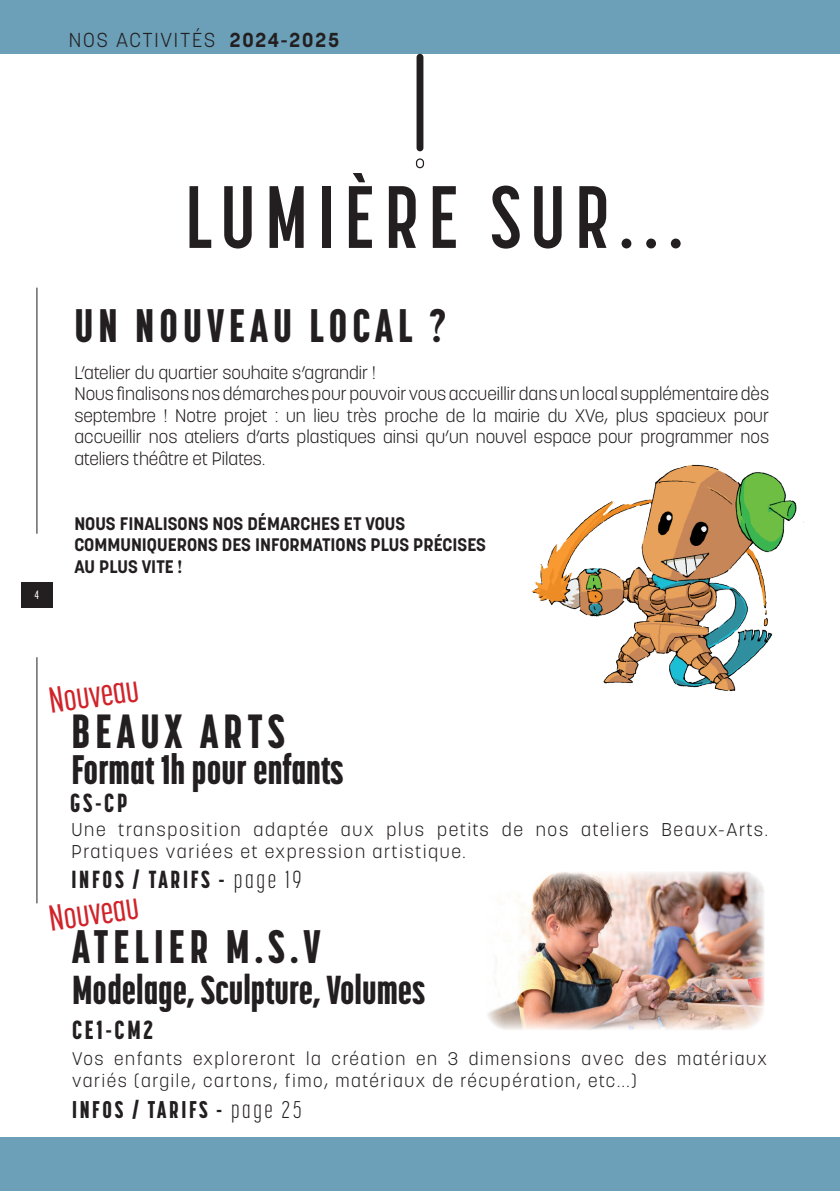
<style>
.page{position:relative;width:840px;height:1191px;background:#fff}
.page>*{position:absolute;margin:0;border:0;box-sizing:border-box;transform-origin:0 0}
.t1{font:700 87.6px "Korolev Compressed";letter-spacing:.11em;color:#231f20}
.t2{font:800 47.4px "Korolev Compressed";letter-spacing:.11em;color:#231f20}
.t3{font:800 46.6px "Korolev Compressed";letter-spacing:.11em;color:#231f20}
.t4{font:800 40.8px "Korolev Compressed";color:#231f20}
.t5{font:800 40px "Korolev Compressed";color:#231f20}
.t6{font:500 36px "Korolev Compressed";color:#d1232a}
.t7{font:800 26px "Korolev Compressed";letter-spacing:.11em;color:#231f20}
.t8{font:800 24.4px "Korolev Compressed";letter-spacing:.11em;color:#231f20}
.t9{font:800 24px "Korolev Compressed";letter-spacing:.11em;color:#231f20}
.t10{font:300 20px "Korolev";letter-spacing:.09em;color:#231f20}
.t11{font:300 18.4px/22px "Korolev";letter-spacing:.09em;color:#231f20}
.t12{font:300 18px/21.6px "Korolev";color:#231f20}
.t13{font:300 18px/21.6px "Korolev";letter-spacing:.09em;color:#231f20}
.t14{font:700 18px/21.6px "Korolev";color:#231f20}
.t15{font:500 12px "Korolev Compressed";color:#fff}
.s1{font-weight:700}
.s2{font-weight:300}
</style>
<div class="page">
<div style="left:0;top:0;width:839px;height:54px;background:#6ba0b8"></div>
<div style="left:0;top:1137px;width:839px;height:54px;background:#6ba0b8"></div>
<div style="left:21px;top:583px;width:32px;height:25px;background:#231f20"></div>
<hr style="left:36px;top:288px;width:1px;height:246px;background:#231f20">
<hr style="left:36px;top:657px;width:1px;height:246px;background:#231f20">
<img style="left:531px;top:464px;width:266px;height:227px">
<div style="left:416px;top:54px;width:7px;height:97px;background:#231f20;border-radius:3px"></div>
<div style="left:415px;top:158px;width:9px;height:10px;border:1px solid #231f20;border-radius:3px"></div>
<img style="left:487px;top:871px;width:278px;height:159px">
<p class="t10" style="left:69px;top:27px;width:272px">NOS ACTIVITÉS <span class="s1">2024-2025</span></p>
<p class="t15" style="left:34px;top:588px;width:6px">4</p>
<h1 class="t1" style="left:185px;top:168px;width:499px">LUMIÈRE SUR...</h1>
<h3 class="t3" style="left:74px;top:298px;width:373px">UN NOUVEAU LOCAL ?</h3>
<p class="t12" style="left:74px;top:361px;width:696px">L’atelier du quartier souhaite s’agrandir !<br>Nous finalisons nos démarches pour pouvoir vous accueillir dans un local supplémentaire dès septembre ! Notre projet : un lieu très proche de la mairie du XVe, plus spacieux pour accueillir nos ateliers d’arts plastiques ainsi qu’un nouvel espace pour programmer nos ateliers théâtre et Pilates.</p>
<p class="t14" style="left:74px;top:512px;width:413px">NOUS FINALISONS NOS DÉMARCHES ET VOUS<br>COMMUNIQUERONS DES INFORMATIONS PLUS PRÉCISES<br>AU PLUS VITE !</p>
<h3 class="t6" style="left:46px;top:681px;width:92px;rotate:-8deg">Nouveau</h3>
<h2 class="t2" style="left:71px;top:703px;width:215px">BEAUX ARTS</h2>
<h3 class="t4" style="left:71px;top:745px;width:273px">Format 1h pour enfants</h3>
<h3 class="t7" style="left:70px;top:787px;width:59px">GS-CP</h3>
<p class="t11" style="left:71px;top:818px;width:697px">Une transposition adaptée aux plus petits de nos ateliers Beaux-Arts.<br>Pratiques variées et expression artistique.</p>
<h3 class="t8" style="left:71px;top:865px;width:231px">INFOS / TARIFS - <span class="s2">page 19</span></h3>
<h3 class="t6" style="left:46px;top:899px;width:92px;rotate:-8deg">Nouveau</h3>
<h3 class="t3" style="left:72px;top:920px;width:249px">ATELIER M.S.V</h3>
<h3 class="t5" style="left:72px;top:966px;width:354px">Modelage, Sculpture, Volumes</h3>
<h3 class="t7" style="left:72px;top:1015px;width:83px">CE1-CM2</h3>
<p class="t13" style="left:72px;top:1048px;width:695px">Vos enfants exploreront la création en 3 dimensions avec des matériaux variés (argile, cartons, fimo, matériaux de récupération, etc...)</p>
<h3 class="t9" style="left:72px;top:1095px;width:231px">INFOS / TARIFS - <span class="s2">page 25</span></h3>
</div>
